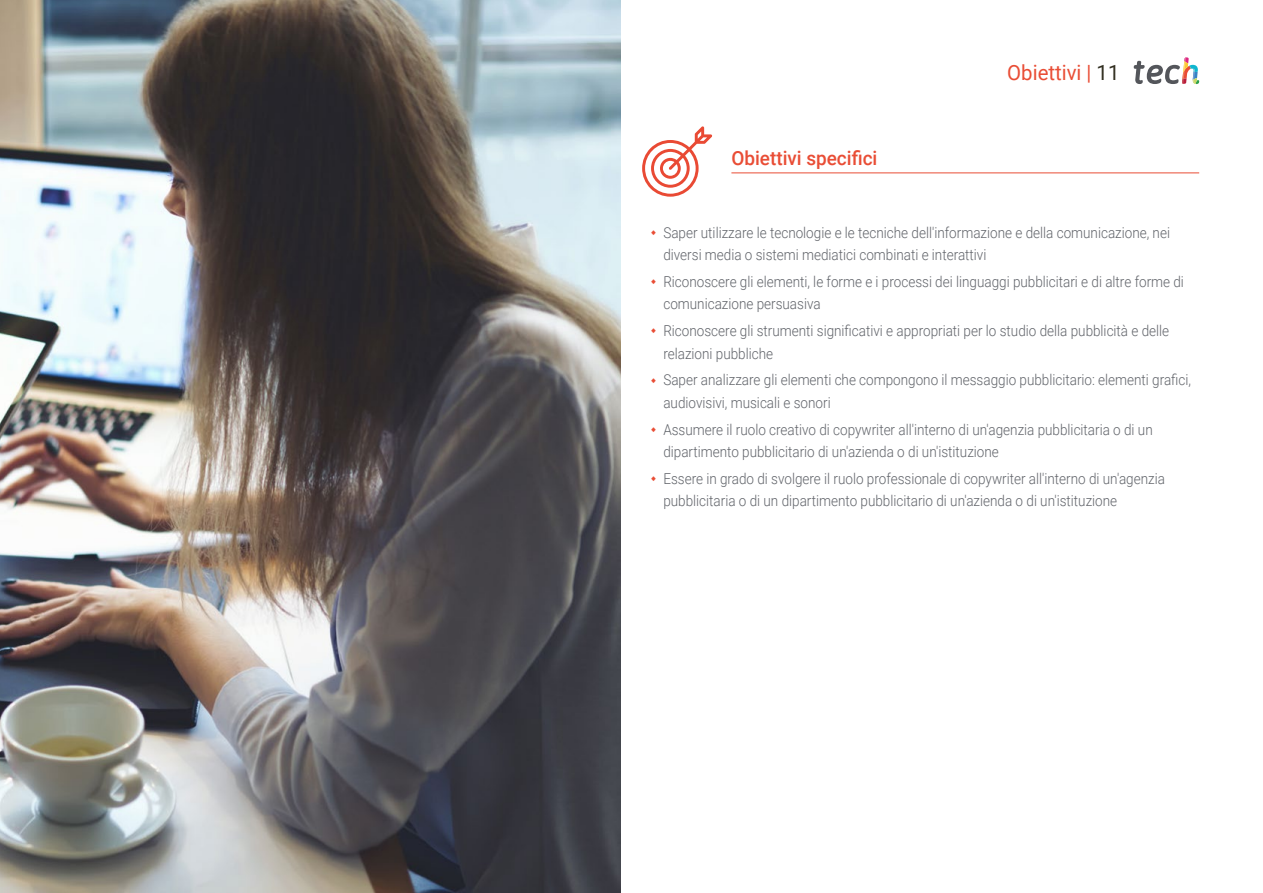
<style>
.page{position:relative;width:1263px;height:893px;background:#fff}
.page>*{position:absolute;margin:0;border:0;box-sizing:border-box;transform-origin:0 0}
.t1{font:21px "Roboto";color:#e94d35}
.t2{font:500 19.5px "Roboto";color:#e94d35}
.t3{font:300 15px/22.5px "Roboto";color:#61646a;scale:.9 1}
.s1{color:#312e20}
</style>
<div class="page">
<hr style="left:731px;top:173px;width:468px;height:1px;background:#e94d35">
<svg style="left:642px;top:126px;width:70px;height:71px"></svg>
<svg style="left:1134px;top:57px;width:65px;height:27px"></svg>
<img style="left:0;top:0;width:621px;height:893px">
<h2 class="t2" style="left:731px;top:144px;width:147px">Obiettivi specifici</h2>
<h1 class="t1" style="left:1007px;top:57px;width:114px">Obiettivi | <span class="s1">11</span></h1>
<p class="t3" style="left:663px;top:220px;width:564px">Saper utilizzare le tecnologie e le tecniche dell'informazione e della comunicazione, nei diversi media o sistemi mediatici combinati e interattivi</p>
<p class="t3" style="left:663px;top:270px;width:580px">Riconoscere gli elementi, le forme e i processi dei linguaggi pubblicitari e di altre forme di comunicazione persuasiva</p>
<p class="t3" style="left:663px;top:319px;width:564px">Riconoscere gli strumenti significativi e appropriati per lo studio della pubblicità e delle relazioni pubbliche</p>
<p class="t3" style="left:663px;top:368px;width:588px">Saper analizzare gli elementi che compongono il messaggio pubblicitario: elementi grafici, audiovisivi, musicali e sonori</p>
<p class="t3" style="left:663px;top:417px;width:545px">Assumere il ruolo creativo di copywriter all'interno di un'agenzia pubblicitaria o di un dipartimento pubblicitario di un'azienda o di un'istituzione</p>
<p class="t3" style="left:663px;top:467px;width:559px">Essere in grado di svolgere il ruolo professionale di copywriter all'interno di un'agenzia pubblicitaria o di un dipartimento pubblicitario di un'azienda o di un'istituzione</p>
</div>
